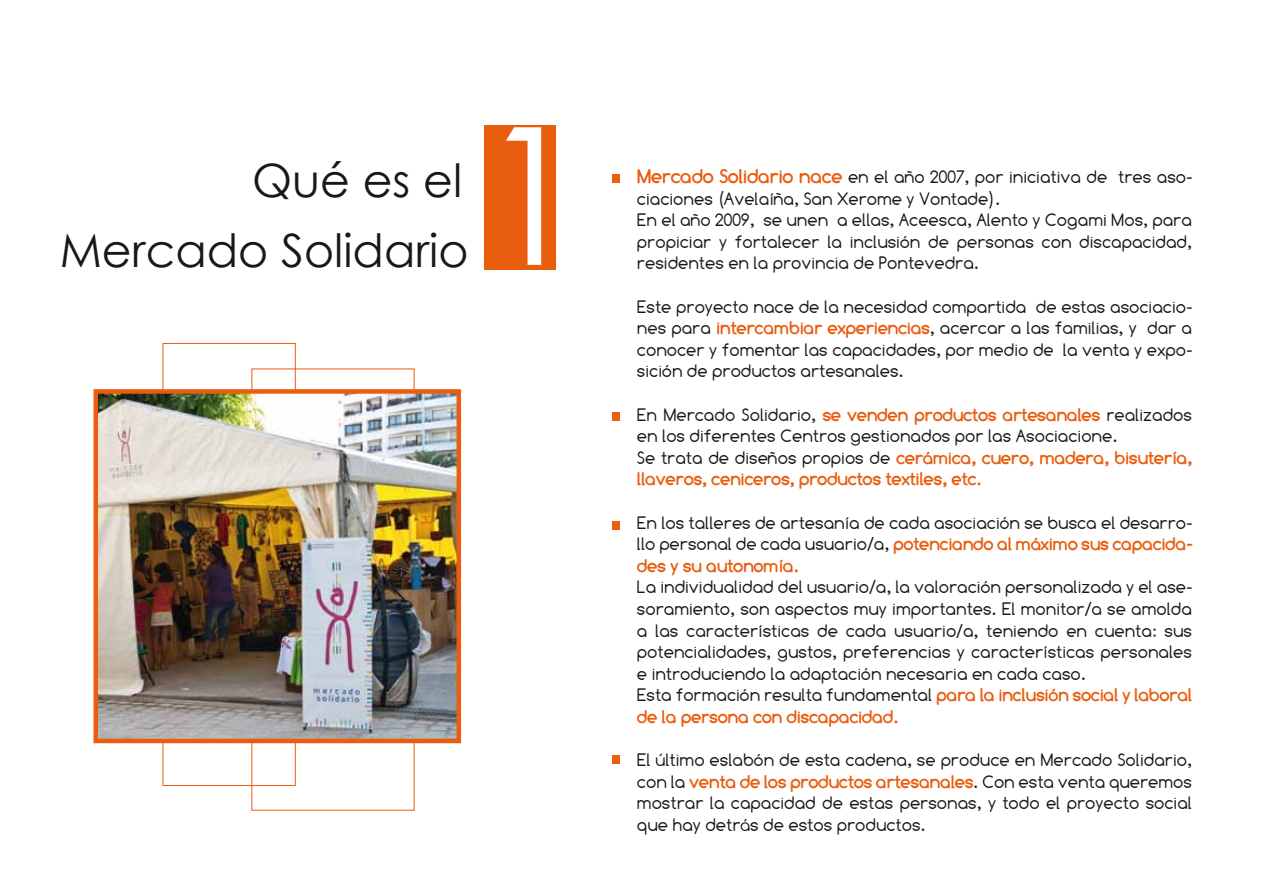
<style>
.page{position:relative;width:1263px;height:893px;background:#fff}
.page>*{position:absolute;margin:0;border:0;box-sizing:border-box;transform-origin:0 0}
.t1{font:191.55px "Century Gothic";color:#fff}
.t2{font:45.9px "Century Gothic";color:#1a171c}
.t3{font:18px/21.6px "Comfortaa";color:#1a171c}
.s1{font-weight:700;font-size:19.5px;color:#e95d0f}
.s2{font-weight:700;color:#e95d0f}
</style>
<div class="page">
<div style="left:484px;top:125px;width:72px;height:144px;background:#e95d0f"></div>
<div style="left:613px;top:174px;width:7px;height:8px;background:#e95d0f"></div>
<div style="left:613px;top:412px;width:7px;height:8px;background:#e95d0f"></div>
<div style="left:613px;top:521px;width:7px;height:8px;background:#e95d0f"></div>
<div style="left:613px;top:756px;width:7px;height:8px;background:#e95d0f"></div>
<img style="left:98px;top:394px;width:358px;height:344px">
<div style="left:93px;top:389px;width:368px;height:354px;border:4px solid #e95d0f"></div>
<h2 class="t2" style="left:252px;top:148px;width:212px">Qué es el</h2>
<h2 class="t2" style="left:60px;top:218px;width:410px">Mercado Solidario</h2>
<h1 class="t1" style="left:479px;top:62px;width:108px">1</h1>
<p class="t3" style="left:637px;top:166px;width:556px"><span class="s1">Mercado Solidario nace</span> en el año 2007, por iniciativa de tres aso&shy;ciaciones (Avelaíña, San Xerome y Vontade).<br>En el año 2009, se unen a ellas, Aceesca, Alento y Cogami Mos, para propiciar y fortalecer la inclusión de personas con discapacidad, residentes en la provincia de Pontevedra.</p>
<p class="t3" style="left:637px;top:295px;width:556px;text-align:justify">Este proyecto nace de la necesidad compartida de estas asociacio&shy;nes para <span class="s2">intercambiar experiencias</span>, acercar a las familias, y dar a conocer y fomentar las capacidades, por medio de la venta y expo&shy;sición de productos artesanales.</p>
<p class="t3" style="left:637px;top:403px;width:556px">En Mercado Solidario, <span class="s2">se venden productos artesanales</span> realizados en los diferentes Centros gestionados por las Asociacione.<br>Se trata de diseños propios de <span class="s2">cerámica, cuero, madera, bisutería, llaveros, ceniceros, productos textiles, etc.</span></p>
<p class="t3" style="left:637px;top:511px;width:557px;text-align:justify">En los talleres de artesanía de cada asociación se busca el desarro&shy;llo personal de cada usuario/a, <span class="s2">potenciando al máximo sus capacida&shy;des y su autonomía.</span></p>
<p class="t3" style="left:637px;top:576px;width:557px">La individualidad del usuario/a, la valoración personalizada y el ase&shy;soramiento, son aspectos muy importantes. El monitor/a se amolda a las características de cada usuario/a, teniendo en cuenta: sus potencialidades, gustos, preferencias y características personales e introduciendo la adaptación necesaria en cada caso.<br>Esta formación resulta fundamental <span class="s2">para la inclusión social y laboral de la persona con discapacidad.</span></p>
<p class="t3" style="left:637px;top:749px;width:556px;text-align:justify">El último eslabón de esta cadena, se produce en Mercado Solidario, con la <span class="s2">venta de los productos artesanales</span>. Con esta venta queremos mostrar la capacidad de estas personas, y todo el proyecto social que hay detrás de estos productos.</p>
</div>
